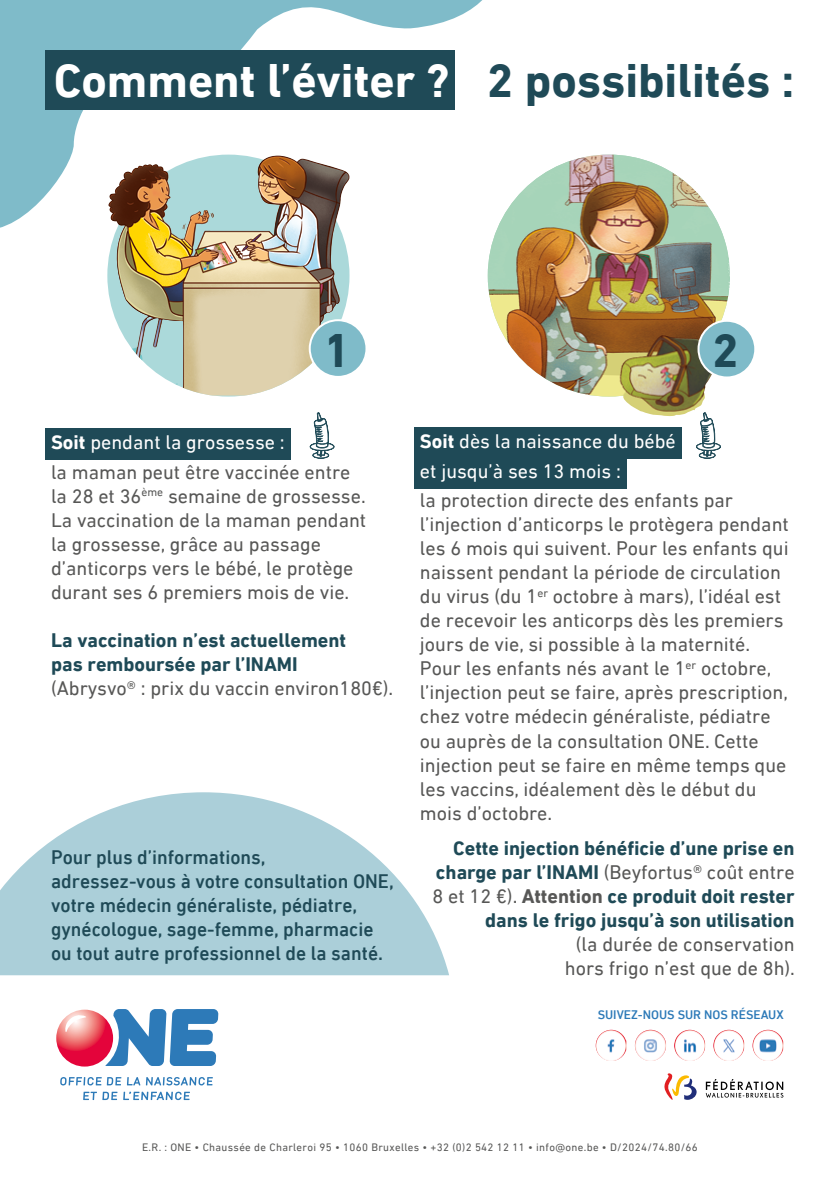
<style>
.page{position:relative;width:840px;height:1191px;background:#fff}
.page>*{position:absolute;margin:0;border:0;box-sizing:border-box;transform-origin:0 0}
.H2-Sous_Sous_Titre{font:700 48px "DIN Next LT Pro";color:#1f4a57}
.t1{font:700 48px "DIN Next LT Pro";color:#fff}
.Body{font:20px/24px "DIN Next LT Pro";color:#575756}
.t2{font:700 20px/24px "DIN Next LT Pro";color:#1f4a57}
.t3{font:500 20px/24px "DIN Next LT Pro";color:#1f4a57}
.t4{font:20px "DIN Next LT Pro";color:#fff}
.t5{font:500 12.6px "DIN Next LT Pro";color:#2d7ab8}
.t6{font:11px "DIN Next LT Pro";letter-spacing:.03em;color:#575756}
.s1{font-weight:700}
.s2{font-weight:400;color:#575756}
.s3{color:#575756}
</style>
<div class="page">
<div style="left:45px;top:428px;width:245px;height:32px;background:#1f4a57"></div>
<svg style="left:705px;top:1079px;width:78px;height:18px"></svg>
<svg style="left:664px;top:1073px;width:32px;height:26px"></svg>
<svg style="left:0;top:792px;width:449px;height:309px;fill:#adcfd9"></svg>
<div style="left:414px;top:427px;width:267px;height:32px;background:#1f4a57"></div>
<div style="left:414px;top:457px;width:212px;height:31px;background:#1f4a57"></div>
<img style="left:117px;top:246px;width:216px;height:149px">
<img style="left:107px;top:246px;width:173px;height:78px">
<svg style="left:309px;top:412px;width:25px;height:47px"></svg>
<svg style="left:696px;top:416px;width:24px;height:43px"></svg>
<img style="left:487px;top:155px;width:242px;height:241px">
<svg style="left:0;top:0;width:499px;height:246px"></svg>
<div style="left:45px;top:50px;width:410px;height:59px;background:#1f4a57"></div>
<div style="left:309px;top:320px;width:57px;height:57px;background:#7fbbc9;border-radius:50%"></div>
<div style="left:308px;top:319px;width:59px;height:59px;border:2px solid #fff;border-radius:50%"></div>
<img style="left:619px;top:335px;width:96px;height:81px">
<div style="left:698px;top:321px;width:56px;height:56px;background:#7fbbc9;border-radius:50%"></div>
<div style="left:697px;top:320px;width:58px;height:58px;border:2px solid #fff;border-radius:50%"></div>
<img style="left:595px;top:1029px;width:31px;height:32px;border-radius:16px">
<img style="left:634px;top:1029px;width:31px;height:32px;border-radius:16px">
<img style="left:673px;top:1029px;width:32px;height:32px;border-radius:16px">
<img style="left:713px;top:1029px;width:31px;height:32px;border-radius:16px">
<img style="left:752px;top:1029px;width:31px;height:32px;border-radius:16px">
<p class="t1" style="left:54px;top:53px;width:397px">Comment l’éviter ?</p>
<h2 class="H2-Sous_Sous_Titre" style="left:486px;top:53px;width:309px">2 possibilités :</h2>
<p class="H2-Sous_Sous_Titre" style="left:323px;top:322px;width:28px">1</p>
<p class="H2-Sous_Sous_Titre" style="left:711px;top:323px;width:28px">2</p>
<p class="t4" style="left:51px;top:431px;width:235px"><span class="s1">Soit</span> pendant la grossesse :</p>
<p class="Body" style="left:51px;top:460px;width:316px">la maman peut être vaccinée entre la 28 et 36<sup>ème</sup> semaine de grossesse.<br>La vaccination de la maman pendant la grossesse, grâce au passage d’anticorps vers le bébé, le protège durant ses 6 premiers mois de vie.</p>
<p class="t2" style="left:51px;top:628px;width:343px">La vaccination n’est actuellement<br>pas remboursée par l’INAMI<br><span class="s2">(Abrysvo® : prix du vaccin environ180€).</span></p>
<p class="t3" style="left:51px;top:845px;width:344px">Pour plus d’informations, adressez-vous à votre consultation ONE, votre médecin généraliste, pédiatre, gynécologue, sage-femme, pharmacie ou tout autre professionnel de la santé.</p>
<p class="t4" style="left:420px;top:430px;width:257px"><span class="s1">Soit</span> dès la naissance du bébé</p>
<p class="t4" style="left:420px;top:459px;width:202px">et jusqu’à ses 13 mois :</p>
<p class="Body" style="left:420px;top:488px;width:370px">la protection directe des enfants par l’injection d’anticorps le protègera pendant les 6 mois qui suivent. Pour les enfants qui naissent pendant la période de circulation du virus (du 1<sup>er</sup> octobre à mars), l’idéal est de recevoir les anticorps dès les premiers jours de vie, si possible à la maternité.<br>Pour les enfants nés avant le 1<sup>er</sup> octobre, l’injection peut se faire, après prescription, chez votre médecin généraliste, pédiatre ou auprès de la consultation ONE. Cette injection peut se faire en même temps que les vaccins, idéalement dès le début du mois d’octobre.</p>
<p class="t2" style="left:432px;top:836px;width:364px;text-align:right">Cette injection bénéficie d’une prise en charge par l’INAMI <span class="s2">(Beyfortus® coût entre 8 et 12 €).</span> <span class="s3">Attention</span> ce produit doit rester dans le frigo jusqu’à son utilisation<br><span class="s2">(la durée de conservation<br>hors frigo n’est que de 8h).</span></p>
<p class="t5" style="left:597px;top:1007px;width:187px">SUIVEZ-NOUS SUR NOS RÉSEAUX</p>
<p class="t6" style="left:142px;top:1141px;width:557px">E.R. : ONE • Chaussée de Charleroi 95 • 1060 Bruxelles • +32 (0)2 542 12 11 • info@one.be • D/2024/74.80/66</p>
</div>
